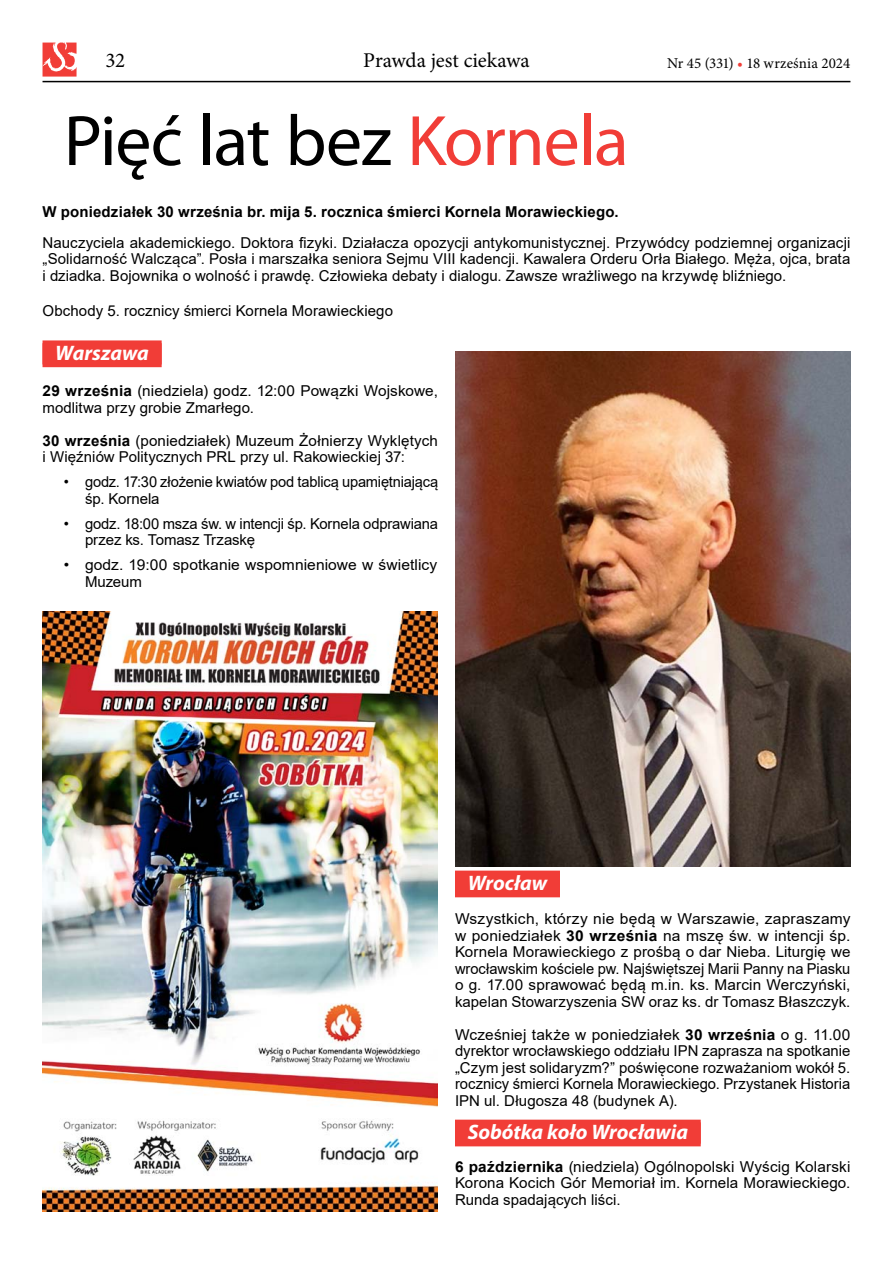
<style>
.page{position:relative;width:893px;height:1263px;background:#fff}
.page>*{position:absolute;margin:0;border:0;box-sizing:border-box;transform-origin:0 0}
.t1{font:72px "Myriad Pro";letter-spacing:-.015em;color:#000}
.t2{font:italic 700 21px "Myriad Pro";color:#fff}
.t3{font:21px "Minion Pro";color:#000}
.t4{font:15px/16.5px "Arial";color:#000}
.t5{font:15px/16.5px "Arial";color:#000;scale:1.04 1}
.t6{font:700 15px "Arial";letter-spacing:.01em;color:#000}
.t7{font:15px "Minion Pro";color:#000}
.s1{color:#f13d37}
.s2{font-weight:700}
</style>
<div class="page">
<div style="left:43px;top:340px;width:119px;height:24px;background:#f13d37"></div>
<div style="left:43px;top:343px;width:119px;height:24px;background:#f13d37"></div>
<div style="left:455px;top:870px;width:105px;height:24px;background:#f13d37"></div>
<div style="left:455px;top:873px;width:105px;height:24px;background:#f13d37"></div>
<div style="left:455px;top:1120px;width:246px;height:24px;background:#f13d37"></div>
<div style="left:455px;top:1122px;width:246px;height:24px;background:#f13d37"></div>
<img style="left:455px;top:351px;width:395px;height:515px">
<img style="left:43px;top:612px;width:395px;height:600px">
<hr style="left:43px;top:81px;width:807px;height:1px;background:#000">
<svg style="left:43px;top:43px;width:34px;height:34px"></svg>
<h2 class="t3" style="left:106px;top:46px;width:21px">32</h2>
<h2 class="t3" style="left:363px;top:46px;width:168px">Prawda jest ciekawa</h2>
<p class="t7" style="left:667px;top:53px;width:185px">Nr 45 (331) <span class="s1">•</span> 18 września 2024</p>
<h1 class="t1" style="left:64px;top:96px;width:566px">Pięć lat bez <span class="s1">Kornela</span></h1>
<p class="t6" style="left:43px;top:201px;width:578px">W poniedziałek 30 września br. mija 5. rocznica śmierci Kornela Morawieckiego.</p>
<p class="t4" style="left:43px;top:234px;width:809px;text-align:justify">Nauczyciela akademickiego. Doktora fizyki. Działacza opozycji antykomunistycznej. Przywódcy podziemnej organizacji „Solidarność Walcząca”. Posła i marszałka seniora Sejmu VIII kadencji. Kawalera Orderu Orła Białego. Męża, ojca, brata i dziadka. Bojownika o wolność i prawdę. Człowieka debaty i dialogu. Zawsze wrażliwego na krzywdę bliźniego.</p>
<p class="t4" style="left:43px;top:302px;width:352px">Obchody 5. rocznicy śmierci Kornela Morawieckiego</p>
<h2 class="t2" style="left:55px;top:339px;width:95px">Warszawa</h2>
<p class="t4" style="left:43px;top:382px;width:397px"><span class="s2">29 września</span> (niedziela) godz. 12:00 Powązki Wojskowe, modlitwa przy grobie Zmarłego.</p>
<p class="t4" style="left:43px;top:432px;width:397px"><span class="s2">30 września</span> (poniedziałek) Muzeum Żołnierzy Wyklętych i Więźniów Politycznych PRL przy ul. Rakowieckiej 37:</p>
<p class="t4" style="left:85px;top:473px;width:355px;text-indent:-21px">• godz. 17:30 złożenie kwiatów pod tablicą upamiętniającą śp. Kornela</p>
<p class="t4" style="left:85px;top:515px;width:355px;text-indent:-21px">• godz. 18:00 msza św. w intencji śp. Kornela odprawiana przez ks. Tomasz Trzaskę</p>
<p class="t5" style="left:85px;top:556px;width:340px;text-indent:-21px">• godz. 19:00 spotkanie wspomnieniowe w świetlicy<br>Muzeum</p>
<h2 class="t2" style="left:468px;top:870px;width:81px">Wrocław</h2>
<p class="t5" style="left:455px;top:910px;width:382px;text-align:justify">Wszystkich, którzy nie będą w Warszawie, zapraszamy w poniedziałek <span class="s2">30 września</span> na mszę św. w intencji śp.<br>Kornela Morawieckiego z prośbą o dar Nieba. Liturgię we wrocławskim kościele pw. Najświętszej Marii Panny na Piasku o g. 17.00 sprawować będą m.in. ks. Marcin Werczyński, kapelan Stowarzyszenia SW oraz ks. dr Tomasz Błaszczyk.</p>
<p class="t4" style="left:455px;top:1026px;width:397px;text-align:justify">Wcześniej także w poniedziałek <span class="s2">30 września</span> o g. 11.00 dyrektor wrocławskiego oddziału IPN zaprasza na spotkanie „Czym jest solidaryzm?” poświęcone rozważaniom wokół 5. rocznicy śmierci Kornela Morawieckiego. Przystanek Historia IPN ul. Długosza 48 (budynek A).</p>
<h2 class="t2" style="left:468px;top:1119px;width:222px">Sobótka koło Wrocławia</h2>
<p class="t4" style="left:455px;top:1158px;width:397px;text-align:justify"><span class="s2">6 października</span> (niedziela) Ogólnopolski Wyścig Kolarski Korona Kocich Gór Memoriał im. Kornela Morawieckiego.<br>Runda spadających liści.</p>
</div>
